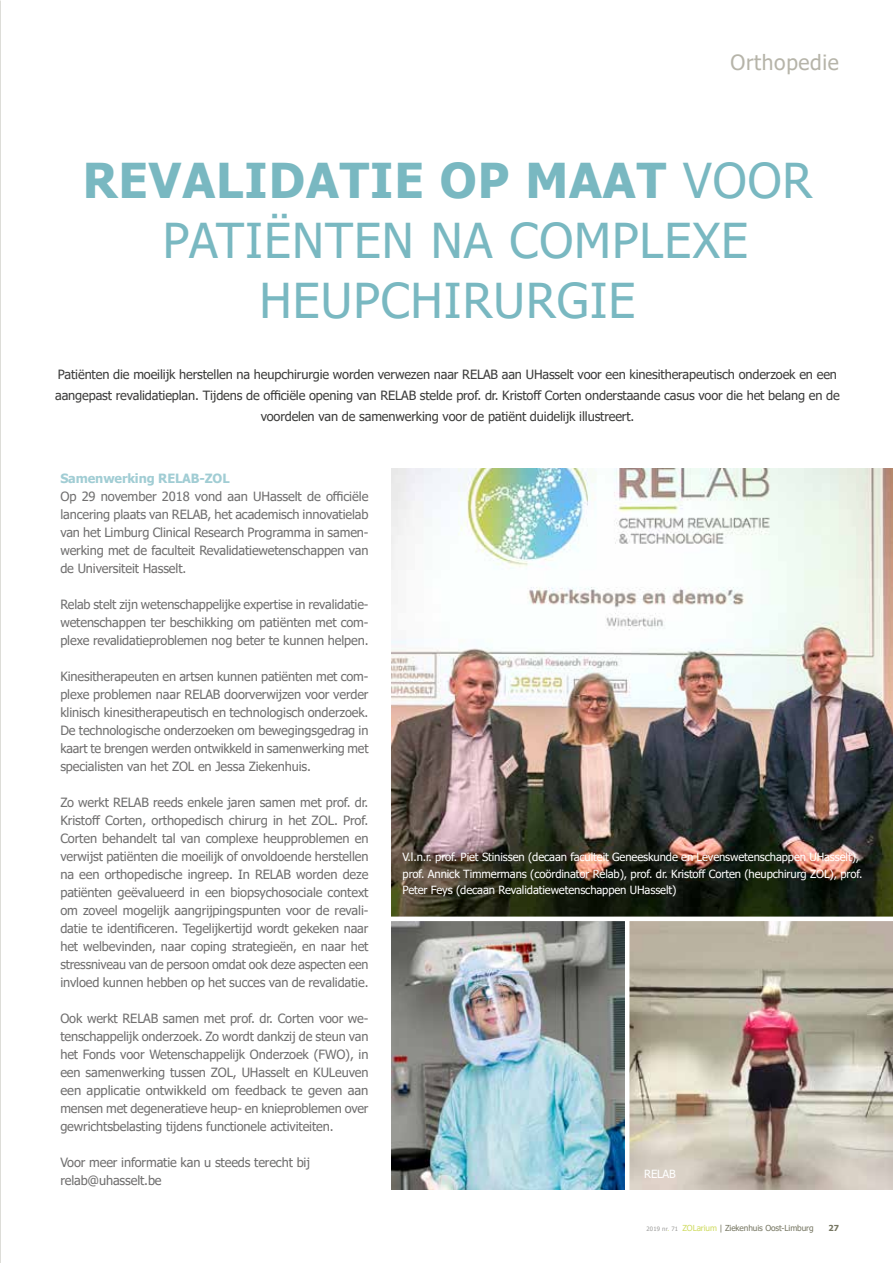
<style>
.page{position:relative;width:893px;height:1263px;background:#fff}
.page>*{position:absolute;margin:0;border:0;box-sizing:border-box;transform-origin:0 0}
.t1{font:48px/60px "Tahoma";letter-spacing:.02em;color:#79b8c1;text-align:center}
.t2{font:21px "Tahoma";letter-spacing:.03em;color:#b6b4a9}
.t3{font:12.75px/18px "Tahoma";letter-spacing:-.01em;color:#706f6f;text-align:justify}
.t4{font:12.75px/21px "Tahoma";letter-spacing:-.01em;color:#3c3c3b;text-align:center}
.t5{font:700 12.75px "Tahoma";letter-spacing:-.01em;color:#a1cdd4}
.t6{font:11.25px/16.5px "Tahoma";letter-spacing:-.01em;color:#fff}
.t7{font:8.25px "Tahoma";letter-spacing:-.01em;color:#767662}
.t8{font:700 8.25px "Tahoma";color:#767662}
.s1{font-weight:700}
.s2{font-size:6px;color:#9d9d9c}
.s3{font-size:6px;color:#cfdb60}
.s4{color:#cfdb60}
</style>
<div class="page">
<img style="left:0;top:0;width:1px;height:1263px">
<img style="left:391px;top:468px;width:502px;height:448px">
<img style="left:391px;top:921px;width:502px;height:268px">
<hr style="left:625px;top:918px;width:4px;height:342px;background:#fff">
<h2 class="t2" style="left:731px;top:49px;width:110px">Orthopedie</h2>
<h1 class="t1" style="left:83px;top:154px;width:731px"><span class="s1">REVALIDATIE OP MAAT</span> VOOR<br>PATIËNTEN NA COMPLEXE<br>HEUPCHIRURGIE</h1>
<p class="t4" style="left:55px;top:365px;width:786px">Patiënten die moeilijk herstellen na heupchirurgie worden verwezen naar RELAB aan UHasselt voor een kinesitherapeutisch onderzoek en een aangepast revalidatieplan. Tijdens de officiële opening van RELAB stelde prof. dr. Kristoff Corten onderstaande casus voor die het belang en de voordelen van de samenwerking voor de patiënt duidelijk illustreert.</p>
<p class="t5" style="left:60px;top:469px;width:171px">Samenwerking RELAB-ZOL</p>
<p class="t3" style="left:60px;top:488px;width:310px">Op 29 november 2018 vond aan UHasselt de officiële lancering plaats van RELAB, het academisch innovatielab van het Limburg Clinical Research Programma in samen&shy;werking met de faculteit Revalidatiewetenschappen van de Universiteit Hasselt.</p>
<p class="t3" style="left:60px;top:596px;width:310px">Relab stelt zijn wetenschappelijke expertise in revalidatie&shy;wetenschappen ter beschikking om patiënten met com&shy;plexe revalidatieproblemen nog beter te kunnen helpen.</p>
<p class="t3" style="left:60px;top:668px;width:310px">Kinesitherapeuten en artsen kunnen patiënten met com&shy;plexe problemen naar RELAB doorverwijzen voor verder klinisch kinesitherapeutisch en technologisch onderzoek.<br>De technologische onderzoeken om bewegingsgedrag in kaart te brengen werden ontwikkeld in samenwerking met specialisten van het ZOL en Jessa Ziekenhuis.</p>
<p class="t3" style="left:60px;top:794px;width:310px">Zo werkt RELAB reeds enkele jaren samen met prof. dr.<br>Kristoff Corten, orthopedisch chirurg in het ZOL. Prof.<br>Corten behandelt tal van complexe heupproblemen en verwijst patiënten die moeilijk of onvoldoende herstellen na een orthopedische ingreep. In RELAB worden deze patiënten geëvalueerd in een biopsychosociale context om zoveel mogelijk aangrijpingspunten voor de revali&shy;datie te identificeren. Tegelijkertijd wordt gekeken naar het welbevinden, naar coping strategieën, en naar het stressniveau van de persoon omdat ook deze aspecten een invloed kunnen hebben op het succes van de revalidatie.</p>
<p class="t3" style="left:60px;top:1010px;width:310px">Ook werkt RELAB samen met prof. dr. Corten voor we&shy;tenschappelijk onderzoek. Zo wordt dankzij de steun van het Fonds voor Wetenschappelijk Onderzoek (FWO), in een samenwerking tussen ZOL, UHasselt en KULeuven een applicatie ontwikkeld om feedback te geven aan mensen met degeneratieve heup- en knieproblemen over gewrichtsbelasting tijdens functionele activiteiten.</p>
<p class="t3" style="left:60px;top:1154px;width:251px">Voor meer informatie kan u steeds terecht bij relab@uhasselt.be</p>
<p class="t6" style="left:403px;top:849px;width:461px">V.l.n.r. prof. Piet Stinissen (decaan faculteit Geneeskunde en Levenswetenschappen UHasselt), prof. Annick Timmermans (coördinator Relab), prof. dr. Kristoff Corten (heupchirurg ZOL), prof.<br>Peter Feys (decaan Revalidatiewetenschappen UHasselt)</p>
<p class="t6" style="left:644px;top:1166px;width:33px">RELAB</p>
<p class="t7" style="left:646px;top:1222px;width:169px"><span class="s2">2019 nr</span><span class="s3">.</span> <span class="s2">71</span> <span class="s4">ZOLarium</span> | Ziekenhuis Oost-Limburg</p>
<p class="t8" style="left:828px;top:1222px;width:12px">27</p>
</div>
